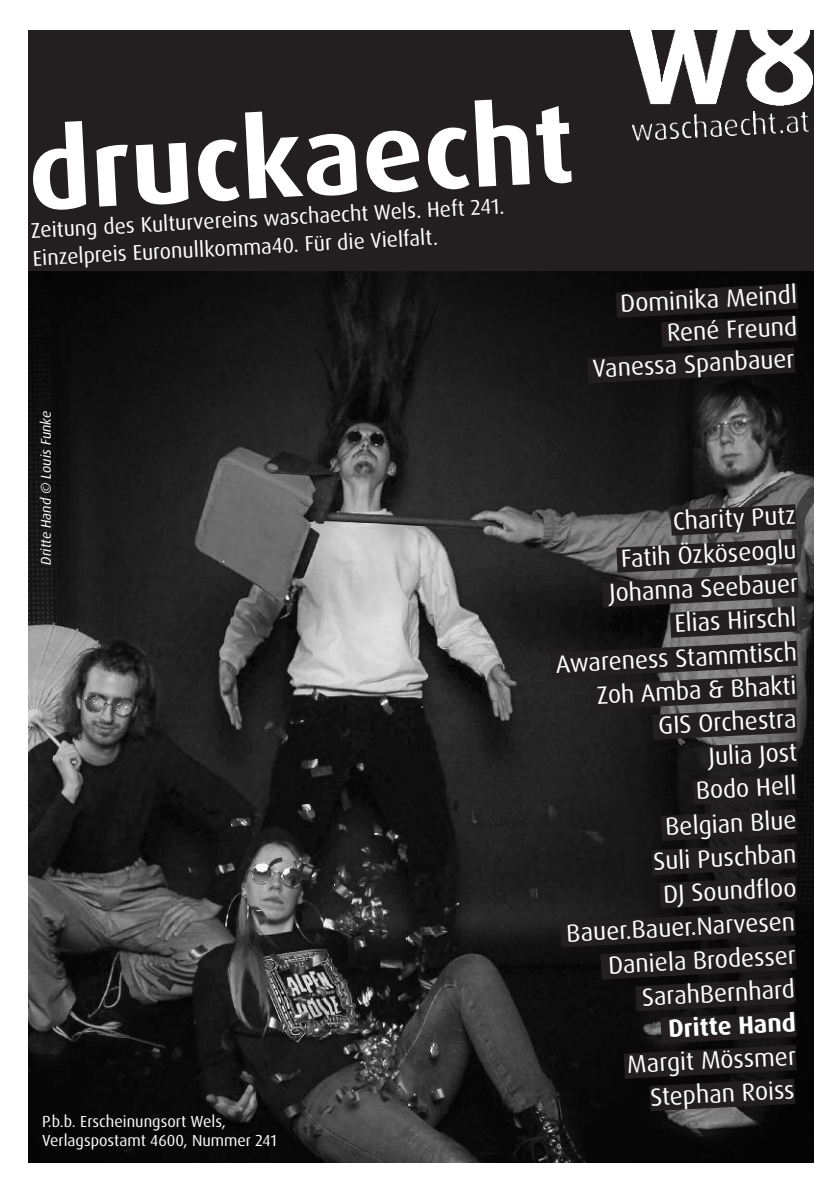
<style>
.page{position:relative;width:840px;height:1191px;background:#fff}
.page>*{position:absolute;margin:0;border:0;box-sizing:border-box;transform-origin:0 0}
.t1{font:700 110px "Dax OT";color:#fff}
.t2{font:25px/33.8px "Dax OT";color:#fff;text-align:right}
.t3{font:25px "Dax Pro";color:#fff}
.t4{font:700 25px "Dax OT";color:#fff}
.t5{font:21.4px/27.8px "Dax OT";color:#fff}
.t6{font:16px/19.2px "Dax OT";color:#fff}
.t7{font:italic 14px "Dax OT";color:#fff}
</style>
<div class="page">
<img style="left:28px;top:271px;width:784px;height:891px">
<div style="left:28px;top:30px;width:784px;height:241px;background:#231f20"></div>
<img style="left:630px;top:30px;width:181px;height:110px">
<svg style="left:549px;top:504px;width:249px;height:607px;background:#242222"></svg>
<svg style="left:587px;top:283px;width:210px;height:100px;background:#1a1718"></svg>
<h1 class="t1" style="left:26px;top:124px;width:547px;rotate:-3deg">druckaecht</h1>
<p class="t5" style="left:31px;top:218px;width:475px;rotate:-3deg">Zeitung des Kulturvereins waschaecht Wels. Heft 241.<br>Einzelpreis Euronullkomma40. Für die Vielfalt.</p>
<p class="t7" style="left:41px;top:564px;width:155px;rotate:-90deg">Dritte Hand © Louis Funke</p>
<p class="t2" style="left:619px;top:289px;width:178px;line-height:31.8px;rotate:-3deg">Dominika Meindl<br>René Freund</p>
<p class="t2" style="left:591px;top:353px;width:203px;rotate:-3deg">Vanessa Spanbauer</p>
<p class="t2" style="left:671px;top:506px;width:124px;rotate:-3deg">Charity Putz</p>
<p class="t2" style="left:620px;top:543px;width:177px;rotate:-3deg">Fatih Özköseoglu</p>
<p class="t3" style="left:608px;top:582px;width:190px;rotate:-3deg">Johanna Seebauer</p>
<p class="t2" style="left:673px;top:608px;width:123px;rotate:-3deg">Elias Hirschl</p>
<p class="t2" style="left:554px;top:649px;width:243px;rotate:-3deg">Awareness Stammtisch</p>
<p class="t2" style="left:596px;top:680px;width:201px;rotate:-3deg">Zoh Amba &amp; Bhakti</p>
<p class="t2" style="left:657px;top:710px;width:139px;rotate:-3deg">GIS Orchestra<br>Julia Jost</p>
<p class="t2" style="left:694px;top:775px;width:102px;rotate:-3deg">Bodo Hell</p>
<p class="t2" style="left:664px;top:811px;width:132px;rotate:-3deg">Belgian Blue</p>
<p class="t2" style="left:652px;top:846px;width:145px;rotate:-3deg">Suli Puschban</p>
<p class="t6" style="left:42px;top:1112px;width:236px">P.b.b. Erscheinungsort Wels,<br>Verlagspostamt 4600, Nummer 241</p>
<p class="t2" style="left:563px;top:884px;width:233px;rotate:-3deg">DJ Soundfloo<br>Bauer.Bauer.Narvesen</p>
<p class="t2" style="left:640px;top:981px;width:155px;rotate:-3deg">SarahBernhard</p>
<p class="t4" style="left:667px;top:1018px;width:129px;rotate:-3deg">Dritte Hand</p>
<p class="t2" style="left:626px;top:1049px;width:170px;rotate:-3deg">Margit Mössmer<br>Stephan Roiss</p>
<p class="t2" style="left:607px;top:949px;width:189px;rotate:-3deg">Daniela Brodesser</p>
</div>
